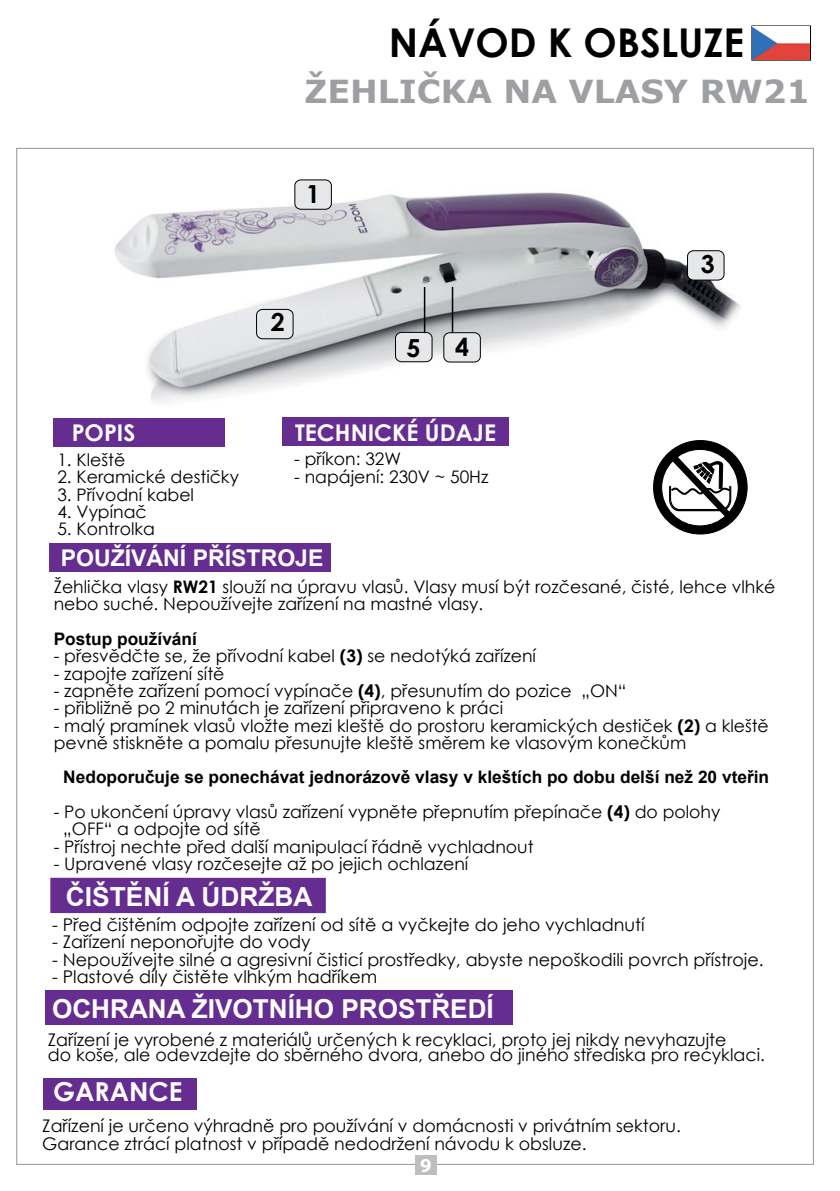
<style>
.page{position:relative;width:840px;height:1191px;background:#fff}
.page>*{position:absolute;margin:0;border:0;box-sizing:border-box;transform-origin:0 0}
.t1{font:700 39.8px "Century Gothic";color:#000}
.t2{font:700 31.6px "Verdana";color:#9d9fa2;scale:1.04 1}
.t3{font:700 26.4px "Arial";color:#fff}
.t4{font:700 26px "Arial";color:#fff}
.t5{font:700 26px "Century Gothic";color:#fff}
.t6{font:700 24.8px "Century Gothic";color:#000}
.t7{font:700 23px "Century Gothic";color:#fff}
.t8{font:700 23px "Arial";color:#fff}
.t9{font:700 19.8px "Myriad Pro";color:#fff;scale:1.04 1}
.t10{font:17.6px "Century Gothic";color:#000}
.t11{font:17.4px/15.2px "Century Gothic";color:#000}
.t12{font:17.2px/17.2px "Century Gothic";color:#000}
.t13{font:700 17.2px "Arial";color:#000}
.s1{font-weight:700}
</style>
<div class="page">
<img style="left:114px;top:179px;width:626px;height:224px">
<div style="left:256px;top:309px;width:37px;height:30px;background:#e6e7e8;border-radius:6px"></div>
<div style="left:256px;top:309px;width:37px;height:30px;border:1px solid #000;border-radius:6px"></div>
<div style="left:295px;top:180px;width:36px;height:29px;background:#e6e7e8;border-radius:6px"></div>
<div style="left:294px;top:180px;width:37px;height:29px;border:1px solid #000;border-radius:6px"></div>
<div style="left:53px;top:418px;width:171px;height:29px;background:#662d91"></div>
<div style="left:282px;top:417px;width:226px;height:29px;background:#662d91"></div>
<div style="left:49px;top:543px;width:282px;height:29px;background:#662d91"></div>
<div style="left:687px;top:251px;width:36px;height:29px;background:#e6e7e8;border-radius:6px"></div>
<div style="left:687px;top:250px;width:36px;height:30px;border:1px solid #000;border-radius:6px"></div>
<div style="left:443px;top:333px;width:37px;height:29px;background:#e6e7e8;border-radius:6px"></div>
<div style="left:443px;top:332px;width:37px;height:30px;border:1px solid #000;border-radius:6px"></div>
<div style="left:395px;top:332px;width:37px;height:30px;background:#e6e7e8;border-radius:6px"></div>
<div style="left:395px;top:332px;width:37px;height:30px;border:1px solid #000;border-radius:6px"></div>
<hr style="left:423px;top:287px;width:2px;height:46px;background:#000">
<hr style="left:451px;top:287px;width:2px;height:46px;background:#000">
<img style="left:752px;top:27px;width:57px;height:33px">
<div style="left:50px;top:877px;width:275px;height:36px;background:#662d91"></div>
<div style="left:43px;top:1078px;width:153px;height:31px;background:#662d91"></div>
<div style="left:45px;top:990px;width:467px;height:34px;background:#662d91"></div>
<svg style="left:653px;top:440px;width:94px;height:94px"></svg>
<div style="left:415px;top:1155px;width:21px;height:19px;background:#bcbec0"></div>
<h1 class="t1" style="left:388px;top:18px;width:356px">NÁVOD K OBSLUZE</h1>
<h2 class="t2" style="left:304px;top:69px;width:487px">ŽEHLIČKA NA VLASY RW21</h2>
<h3 class="t6" style="left:306px;top:179px;width:15px">1</h3>
<h3 class="t6" style="left:271px;top:307px;width:15px">2</h3>
<h3 class="t6" style="left:406px;top:332px;width:15px">5</h3>
<h3 class="t6" style="left:455px;top:332px;width:15px">4</h3>
<h3 class="t7" style="left:72px;top:418px;width:65px">POPIS</h3>
<h3 class="t7" style="left:295px;top:418px;width:202px">TECHNICKÉ ÚDAJE</h3>
<p class="t12" style="left:294px;top:450px;width:108px">- příkon: 32W</p>
<p class="t12" style="left:294px;top:467px;width:195px">- napájení: 230V ~ 50Hz</p>
<p class="t12" style="left:57px;top:451px;width:69px">1. Kleště</p>
<p class="t12" style="left:57px;top:468px;width:183px">2. Keramické destičky</p>
<p class="t12" style="left:57px;top:485px;width:138px">3. Přívodní kabel</p>
<p class="t12" style="left:57px;top:503px;width:91px">4. Vypínač</p>
<p class="t12" style="left:57px;top:520px;width:99px">5. Kontrolka</p>
<h3 class="t8" style="left:61px;top:542px;width:264px">POUŽÍVÁNÍ PŘÍSTROJE</h3>
<h3 class="t6" style="left:700px;top:248px;width:15px">3</h3>
<p class="t12" style="left:54px;top:578px;width:722px">Žehlička vlasy <span class="s1">RW21</span> slouží na úpravu vlasů. Vlasy musí být rozčesané, čisté, lehce vlhké nebo suché. Nepoužívejte zařízení na mastné vlasy.</p>
<p class="t13" style="left:54px;top:627px;width:145px">Postup používání</p>
<p class="t12" style="left:54px;top:647px;width:483px">- přesvědčte se, že přívodní kabel <span class="s1">(3)</span> se nedotýká zařízení</p>
<p class="t12" style="left:54px;top:664px;width:172px">- zapojte zařízení sítě</p>
<p class="t12" style="left:54px;top:682px;width:574px">- zapněte zařízení pomocí vypínače <span class="s1">(4)</span>, přesunutím do pozice „ON“</p>
<p class="t12" style="left:54px;top:699px;width:451px">- přibližně po 2 minutách je zařízení připraveno k práci</p>
<p class="t12" style="left:54px;top:716px;width:716px">- malý pramínek vlasů vložte mezi kleště do prostoru keramických destiček <span class="s1">(2)</span> a kleště pevně stiskněte a pomalu přesunujte kleště směrem ke vlasovým konečkům</p>
<p class="t13" style="left:63px;top:766px;width:707px">Nedoporučuje se ponechávat jednorázově vlasy v kleštích po dobu delší než 20 vteřin</p>
<p class="t12" style="left:63px;top:803px;width:658px;text-indent:-10px">- Po ukončení úpravy vlasů zařízení vypněte přepnutím přepínače <span class="s1">(4)</span> do polohy „OFF“ a odpojte od sítě</p>
<p class="t12" style="left:54px;top:837px;width:481px">- Přístroj nechte před další manipulací řádně vychladnout</p>
<p class="t12" style="left:54px;top:854px;width:416px">- Upravené vlasy rozčesejte až po jejich ochlazení</p>
<h3 class="t3" style="left:66px;top:879px;width:248px">ČIŠTĚNÍ A ÚDRŽBA</h3>
<p class="t10" style="left:52px;top:912px;width:593px">- Před čištěním odpojte zařízení od sítě a vyčkejte do jeho vychladnutí</p>
<p class="t10" style="left:52px;top:929px;width:260px">- Zařízení neponořujte do vody</p>
<p class="t10" style="left:52px;top:947px;width:712px">- Nepoužívejte silné a agresivní čisticí prostředky, abyste nepoškodili povrch přístroje.</p>
<p class="t10" style="left:52px;top:964px;width:326px">- Plastové díly čistěte vlhkým hadříkem</p>
<h3 class="t4" style="left:52px;top:991px;width:443px">OCHRANA ŽIVOTNÍHO PROSTŘEDÍ</h3>
<p class="t11" style="left:48px;top:1031px;width:718px">Zařízení je vyrobené z materiálů určených k recyklaci, proto jej nikdy nevyhazujte<br>do koše, ale odevzdejte do sběrného dvora, anebo do jiného střediska pro recyklaci.</p>
<h3 class="t5" style="left:53px;top:1075px;width:130px">GARANCE</h3>
<p class="t11" style="left:42px;top:1117px;width:639px;line-height:17.4px">Zařízení je určeno výhradně pro používání v domácnosti v privátním sektoru.<br>Garance ztrácí platnost v případě nedodržení návodu k obsluze.</p>
<p class="t9" style="left:420px;top:1152px;width:12px">9</p>
</div>
